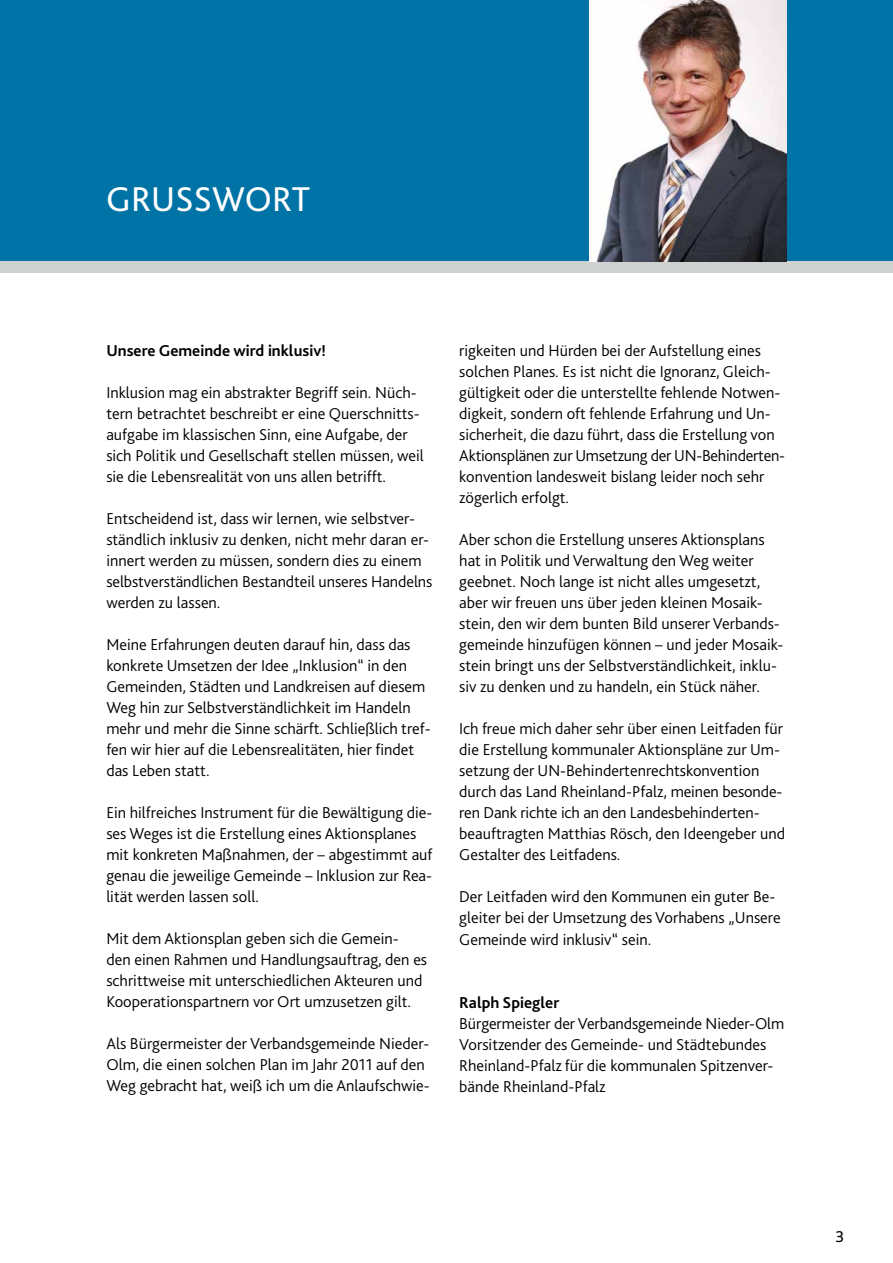
<style>
.page{position:relative;width:893px;height:1263px;background:#fff}
.page>*{position:absolute;margin:0;border:0;box-sizing:border-box;transform-origin:0 0}
.t1{font:36px "Bliss 2";letter-spacing:.005em;color:#fff}
.t2{font:300 16.5px/21px "Bliss 2";color:#000}
.t3{font:700 16.5px "Bliss 2";color:#000}
.t4{font:16.5px "Bliss 2";color:#000}
</style>
<div class="page">
<div style="left:0;top:0;width:893px;height:262px;background:#0073a6"></div>
<div style="left:0;top:262px;width:893px;height:10px;background:#cfd0d0"></div>
<img style="left:590px;top:0;width:197px;height:262px">
<h1 class="t1" style="left:106px;top:177px;width:200px">GRUSSWORT</h1>
<p class="t3" style="left:106px;top:341px;width:221px">Unsere Gemeinde wird inklusiv!</p>
<p class="t2" style="left:106px;top:382px;width:319px">Inklusion mag ein abstrakter Begriff sein. Nüch&shy;tern betrachtet beschreibt er eine Querschnitts&shy;aufgabe im klassischen Sinn, eine Aufgabe, der sich Politik und Gesellschaft stellen müssen, weil sie die Lebensrealität von uns allen betrifft.</p>
<p class="t2" style="left:106px;top:508px;width:328px">Entscheidend ist, dass wir lernen, wie selbstver&shy;ständlich inklusiv zu denken, nicht mehr daran er&shy;innert werden zu müssen, sondern dies zu einem selbstverständlichen Bestandteil unseres Handelns werden zu lassen.</p>
<p class="t2" style="left:106px;top:634px;width:326px">Meine Erfahrungen deuten darauf hin, dass das konkrete Umsetzen der Idee „Inklusion“ in den Gemeinden, Städten und Landkreisen auf diesem Weg hin zur Selbstverständlichkeit im Handeln mehr und mehr die Sinne schärft. Schließlich tref&shy;fen wir hier auf die Lebensrealitäten, hier findet das Leben statt.</p>
<p class="t2" style="left:106px;top:802px;width:328px">Ein hilfreiches Instrument für die Bewältigung die&shy;ses Weges ist die Erstellung eines Aktionsplanes mit konkreten Maßnahmen, der – abgestimmt auf genau die jeweilige Gemeinde – Inklusion zur Rea&shy;lität werden lassen soll.</p>
<p class="t2" style="left:106px;top:928px;width:322px">Mit dem Aktionsplan geben sich die Gemein&shy;den einen Rahmen und Handlungsauftrag, den es schrittweise mit unterschiedlichen Akteuren und Kooperationspartnern vor Ort umzusetzen gilt.</p>
<p class="t2" style="left:106px;top:1033px;width:325px">Als Bürgermeister der Verbandsgemeinde Nieder-<br>Olm, die einen solchen Plan im Jahr 2011 auf den<br>Weg gebracht hat, weiß ich um die Anlaufschwie-</p>
<p class="t2" style="left:459px;top:340px;width:326px">rigkeiten und Hürden bei der Aufstellung eines solchen Planes. Es ist nicht die Ignoranz, Gleich&shy;gültigkeit oder die unterstellte fehlende Notwen&shy;digkeit, sondern oft fehlende Erfahrung und Un&shy;sicherheit, die dazu führt, dass die Erstellung von Aktionsplänen zur Umsetzung der UN-Behinderten&shy;konvention landesweit bislang leider noch sehr zögerlich erfolgt.</p>
<p class="t2" style="left:459px;top:529px;width:326px">Aber schon die Erstellung unseres Aktionsplans hat in Politik und Verwaltung den Weg weiter geebnet. Noch lange ist nicht alles umgesetzt, aber wir freuen uns über jeden kleinen Mosaik&shy;stein, den wir dem bunten Bild unserer Verbands&shy;gemeinde hinzufügen können – und jeder Mosaik&shy;stein bringt uns der Selbstverständlichkeit, inklu&shy;siv zu denken und zu handeln, ein Stück näher.</p>
<p class="t2" style="left:459px;top:718px;width:327px">Ich freue mich daher sehr über einen Leitfaden für die Erstellung kommunaler Aktionspläne zur Um&shy;setzung der UN-Behindertenrechtskonvention durch das Land Rheinland-Pfalz, meinen besonde&shy;ren Dank richte ich an den Landesbehinderten&shy;beauftragten Matthias Rösch, den Ideengeber und Gestalter des Leitfadens.</p>
<p class="t2" style="left:459px;top:886px;width:323px">Der Leitfaden wird den Kommunen ein guter Be&shy;gleiter bei der Umsetzung des Vorhabens „Unsere<br>Gemeinde wird inklusiv“ sein.</p>
<p class="t3" style="left:459px;top:992px;width:102px">Ralph Spiegler</p>
<p class="t2" style="left:459px;top:1012px;width:327px">Bürgermeister der Verbandsgemeinde Nieder-Olm Vorsitzender des Gemeinde- und Städtebundes Rheinland-Pfalz für die kommunalen Spitzenver&shy;bände Rheinland-Pfalz</p>
<p class="t4" style="left:835px;top:1226px;width:10px">3</p>
</div>
